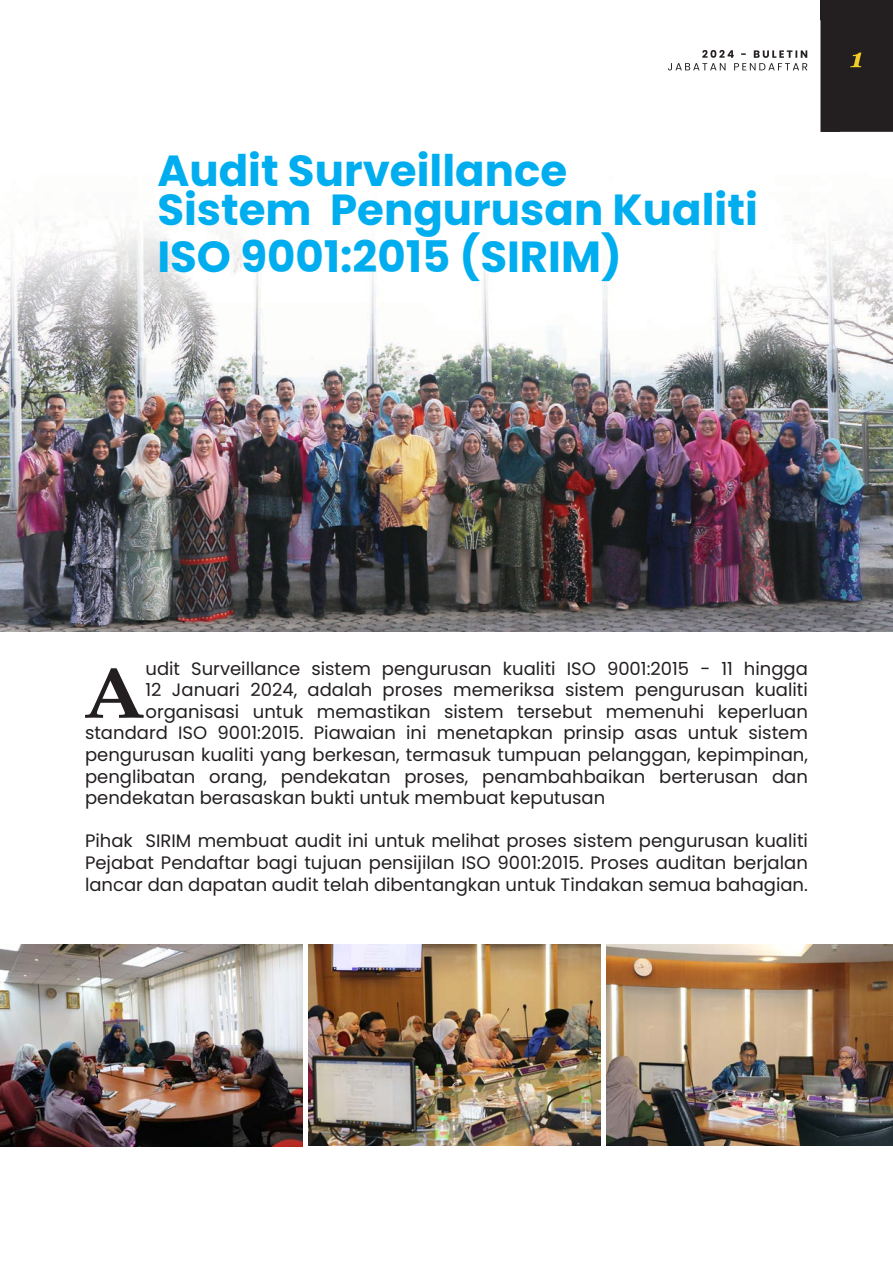
<style>
.page{position:relative;width:893px;height:1263px;background:#fff}
.page>*{position:absolute;margin:0;border:0;box-sizing:border-box;transform-origin:0 0}
.t1{font:700 72.15px "Palatino";color:#231f20;scale:1.11 1}
.t2{font:700 43.5px/39px "Poppins";color:#00aeef}
.t3{font:18px/21.6px "Poppins";color:#231f20;text-align:justify}
</style>
<div class="page">
<div style="left:821px;top:0;width:72px;height:132px;background:#231f20"></div>
<img style="left:0;top:20px;width:840px;height:611px">
<img style="left:840px;top:221px;width:53px;height:410px">
<img style="left:702px;top:50px;width:105px;height:8px">
<img style="left:668px;top:63px;width:139px;height:7px">
<img style="left:821px;top:20px;width:72px;height:112px">
<img style="left:850px;top:53px;width:11px;height:14px">
<img style="left:309px;top:944px;width:292px;height:202px">
<img style="left:0;top:944px;width:303px;height:202px">
<img style="left:607px;top:944px;width:286px;height:202px">
<h2 class="t2" style="left:157px;top:151px;width:602px">Audit Surveillance<br>Sistem Pengurusan Kualiti</h2>
<h2 class="t2" style="left:157px;top:237px;width:466px">ISO 9001:2015 (SIRIM)</h2>
<h1 class="t1" style="left:83px;top:632px;width:58px">A</h1>
<p class="t3" style="left:145px;top:658px;width:664px">udit Surveillance sistem pengurusan kualiti ISO 9001:2015 - 11 hingga</p>
<p class="t3" style="left:145px;top:679px;width:664px">12 Januari 2024, adalah proses memeriksa sistem pengurusan kualiti</p>
<p class="t3" style="left:145px;top:701px;width:664px">organisasi untuk memastikan sistem tersebut memenuhi keperluan</p>
<p class="t3" style="left:85px;top:722px;width:724px">standard ISO 9001:2015. Piawaian ini menetapkan prinsip asas untuk sistem</p>
<p class="t3" style="left:85px;top:744px;width:724px">pengurusan kualiti yang berkesan, termasuk tumpuan pelanggan, kepimpinan,</p>
<p class="t3" style="left:85px;top:766px;width:724px">penglibatan orang, pendekatan proses, penambahbaikan berterusan dan</p>
<p class="t3" style="left:85px;top:787px;width:522px">pendekatan berasaskan bukti untuk membuat keputusan</p>
<p class="t3" style="left:85px;top:830px;width:724px">Pihak SIRIM membuat audit ini untuk melihat proses sistem pengurusan kualiti Pejabat Pendaftar bagi tujuan pensijilan ISO 9001:2015. Proses auditan berjalan lancar dan dapatan audit telah dibentangkan untuk Tindakan semua bahagian.</p>
</div>
